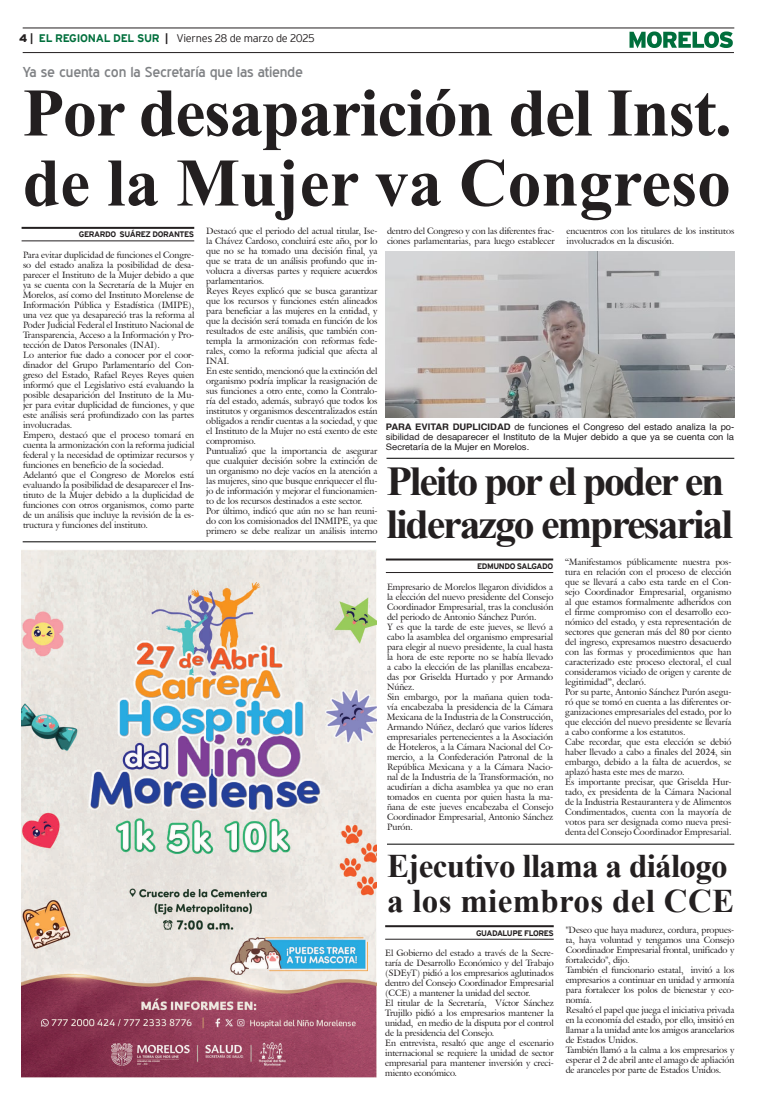
<style>
.page{position:relative;width:757px;height:1106px;background:#fff}
.page>*{position:absolute;margin:0;border:0;box-sizing:border-box;transform-origin:0 0}
.Cabeza_01{font:700 68px "Times New Roman";letter-spacing:-.02em;color:#231f20}
.Cabeza_01-2{font:700 68px "Times New Roman";color:#231f20}
.Cabeza_02{font:700 41px "Times New Roman";letter-spacing:-.05em;color:#231f20}
.Cabeza_02-2{font:700 33px "Times New Roman";letter-spacing:-.02em;color:#231f20}
.Cabeza_02-3{font:700 33px "Times New Roman";letter-spacing:.01em;color:#231f20}
.Balazo_01{font:14px "Blue Highway";letter-spacing:-.015em;color:#808285;scale:1.05 1}
.t1{font:300 11px "Interstate";letter-spacing:-.03em;color:#231f20}
.t2{font:9px/10px "Galliard IT Cby BT";letter-spacing:-.005em;color:#231f20;text-align:justify}
.Pie_de_foto{font:9px/10px "Helvetica";letter-spacing:-.005em;color:#231f20;text-align:justify;scale:1.05 1}
.t3{font:700 8px "Interstate";letter-spacing:-.05em;color:#231f20}
.s1{font-weight:900}
.s2{font-weight:700}
.s3{font-weight:700;color:#006f3c}
</style>
<div class="page">
<hr style="left:23px;top:28px;width:711px;height:1px;background:#231f20">
<hr style="left:23px;top:52px;width:711px;height:1px;background:#231f20">
<svg style="left:629px;top:31px;width:104px;height:17px"></svg>
<hr style="left:23px;top:541px;width:353px;height:1px;background:#000">
<img style="left:22px;top:550px;width:355px;height:527px">
<hr style="left:22px;top:227px;width:172px;height:2px;background:#231f20">
<hr style="left:22px;top:240px;width:172px;height:1px;background:#231f20">
<hr style="left:385px;top:925px;width:169px;height:2px;background:#231f20">
<hr style="left:385px;top:938px;width:169px;height:1px;background:#231f20">
<hr style="left:387px;top:843px;width:347px;height:1px;background:#000">
<hr style="left:386px;top:558px;width:167px;height:2px;background:#231f20">
<hr style="left:386px;top:572px;width:167px;height:1px;background:#231f20">
<hr style="left:386px;top:458px;width:348px;height:1px;background:#000">
<img style="left:386px;top:252px;width:348px;height:165px">
<p class="t1" style="left:19px;top:32px;width:297px"><span class="s1">4</span> <span class="s2">|</span> <span class="s3">EL REGIONAL DEL SUR</span> <span class="s2">|</span> Viernes 28 de marzo de 2025</p>
<p class="Balazo_01" style="left:23px;top:63px;width:268px">Ya se cuenta con la Secretaría que las atiende</p>
<p class="Cabeza_01" style="left:23px;top:64px;width:711px">Por desaparición del Inst.</p>
<p class="Cabeza_01-2" style="left:23px;top:134px;width:710px">de la Mujer va Congreso</p>
<p class="t3" style="left:79px;top:230px;width:117px">GERARDO SUÁREZ DORANTES</p>
<p class="t2" style="left:387px;top:225px;width:169px">dentro del Congreso y con las diferentes frac&shy;ciones parlamentarias, para luego establecer</p>
<p class="t2" style="left:567px;top:225px;width:169px">encuentros con los titulares de los institutos involucrados en la discusión.</p>
<p class="t2" style="left:206px;top:225px;width:173px">Destacó que el periodo del actual titular, Ise&shy;la Chávez Cardoso, concluirá este año, por lo que no se ha tomado una decisión final, ya que se trata de un análisis profundo que in&shy;volucra a diversas partes y requiere acuerdos parlamentarios.</p>
<p class="t2" style="left:206px;top:285px;width:173px">Reyes Reyes explicó que se busca garantizar que los recursos y funciones estén alineados para beneficiar a las mujeres en la entidad, y que la decisión será tomada en función de los resultados de este análisis, que también con&shy;templa la armonización con reformas fede&shy;rales, como la reforma judicial que afecta al INAI.</p>
<p class="t2" style="left:206px;top:365px;width:173px">En este sentido, mencionó que la extinción del organismo podría implicar la reasignación de sus funciones a otro ente, como la Contralo&shy;ría del estado, además, subrayó que todos los institutos y organismos descentralizados están obligados a rendir cuentas a la sociedad, y que el Instituto de la Mujer no está exento de este compromiso.</p>
<p class="t2" style="left:206px;top:445px;width:173px">Puntualizó que la importancia de asegurar que cualquier decisión sobre la extinción de un organismo no deje vacíos en la atención a las mujeres, sino que busque enriquecer el flu&shy;jo de información y mejorar el funcionamien&shy;to de los recursos destinados a este sector.</p>
<p class="t2" style="left:206px;top:505px;width:173px">Por último, indicó que aún no se han reuni&shy;do con los comisionados del INMIPE, ya que primero se debe realizar un análisis interno</p>
<p class="t2" style="left:23px;top:250px;width:173px">Para evitar duplicidad de funciones el Congre&shy;so del estado analiza la posibilidad de desa&shy;parecer el Instituto de la Mujer debido a que ya se cuenta con la Secretaría de la Mujer en Morelos, así como del Instituto Morelense de Información Pública y Estadística (IMIPE), una vez que ya desapareció tras la reforma al Poder Judicial Federal el Instituto Nacional de Transparencia, Acceso a la Información y Pro&shy;tección de Datos Personales (INAI).</p>
<p class="t2" style="left:23px;top:350px;width:173px">Lo anterior fue dado a conocer por el coor&shy;dinador del Grupo Parlamentario del Con&shy;greso del Estado, Rafael Reyes Reyes quien informó que el Legislativo está evaluando la posible desaparición del Instituto de la Mu&shy;jer para evitar duplicidad de funciones, y que este análisis será profundizado con las partes involucradas.</p>
<p class="t2" style="left:23px;top:430px;width:173px">Empero, destacó que el proceso tomará en cuenta la armonización con la reforma judicial federal y la necesidad de optimizar recursos y funciones en beneficio de la sociedad.</p>
<p class="t2" style="left:23px;top:470px;width:173px">Adelantó que el Congreso de Morelos está evaluando la posibilidad de desaparecer el Ins&shy;tituto de la Mujer debido a la duplicidad de funciones con otros organismos, como parte de un análisis que incluye la revisión de la es&shy;tructura y funciones del instituto.</p>
<p class="Pie_de_foto" style="left:386px;top:422px;width:333px"><span class="s2">PARA EVITAR DUPLICIDAD</span> de funciones el Congreso del estado analiza la po&shy;sibilidad de desaparecer el Instituto de la Mujer debido a que ya se cuenta con la Secretaría de la Mujer en Morelos.</p>
<p class="Cabeza_02" style="left:386px;top:451px;width:339px">Pleito por el poder en</p>
<p class="Cabeza_02" style="left:386px;top:494px;width:348px">liderazgo empresarial</p>
<p class="t3" style="left:477px;top:562px;width:78px">EDMUNDO SALGADO</p>
<p class="t2" style="left:565px;top:557px;width:168px">“Manifestamos públicamente nuestra pos&shy;tura en relación con el proceso de elección que se llevará a cabo esta tarde en el Con&shy;sejo Coordinador Empresarial, organismo al que estamos formalmente adheridos con el firme compromiso con el desarrollo eco&shy;nómico del estado, y esta representación de sectores que generan más del 80 por ciento del ingreso, expresamos nuestro desacuerdo con las formas y procedimientos que han caracterizado este proceso electoral, el cual consideramos viciado de origen y carente de legitimidad”, declaró.</p>
<p class="t2" style="left:565px;top:687px;width:168px">Por su parte, Antonio Sánchez Purón asegu&shy;ró que se tomó en cuenta a las diferentes or&shy;ganizaciones empresariales del estado, por lo que elección del nuevo presidente se llevaría a cabo conforme a los estatutos.</p>
<p class="t2" style="left:565px;top:737px;width:168px">Cabe recordar, que esta elección se debió haber llevado a cabo a finales del 2024, sin embargo, debido a la falta de acuerdos, se aplazó hasta este mes de marzo.</p>
<p class="t2" style="left:565px;top:777px;width:168px">Es importante precisar, que Griselda Hur&shy;tado, ex presidenta de la Cámara Nacional de la Industria Restaurantera y de Alimentos Condimentados, cuenta con la mayoría de votos para ser designada como nueva presi&shy;denta del Consejo Coordinador Empresarial.</p>
<p class="t2" style="left:387px;top:581px;width:168px">Empresario de Morelos llegaron divididos a la elección del nuevo presidente del Consejo Coordinador Empresarial, tras la conclusión del periodo de Antonio Sánchez Purón.</p>
<p class="t2" style="left:387px;top:621px;width:168px">Y es que la tarde de este jueves, se llevó a cabo la asamblea del organismo empresarial para elegir al nuevo presidente, la cual hasta la hora de este reporte no se había llevado a cabo la elección de las planillas encabeza&shy;das por Griselda Hurtado y por Armando Núñez.</p>
<p class="t2" style="left:387px;top:691px;width:168px">Sin embargo, por la mañana quien toda&shy;vía encabezaba la presidencia de la Cámara Mexicana de la Industria de la Construcción, Armando Núñez, declaró que varios líderes empresariales pertenecientes a la Asociación de Hoteleros, a la Cámara Nacional del Co&shy;mercio, a la Confederación Patronal de la República Mexicana y a la Cámara Nacio&shy;nal de la Industria de la Transformación, no acudirían a dicha asamblea ya que no eran tomados en cuenta por quien hasta la ma&shy;ñana de este jueves encabezaba el Consejo Coordinador Empresarial, Antonio Sánchez Purón.</p>
<p class="Cabeza_02-2" style="left:387px;top:842px;width:342px">Ejecutivo llama a diálogo</p>
<p class="Cabeza_02-3" style="left:387px;top:877px;width:349px">a los miembros del CCE</p>
<p class="t3" style="left:476px;top:928px;width:79px">GUADALUPE FLORES</p>
<p class="t2" style="left:566px;top:925px;width:170px">"Deseo que haya madurez, cordura, propues&shy;ta, haya voluntad y tengamos una Consejo Coordinador Empresarial frontal, unificado y fortalecido", dijo.</p>
<p class="t2" style="left:566px;top:965px;width:170px">También el funcionario estatal, invitó a los empresarios a continuar en unidad y armonía para fortalecer los polos de bienestar y eco&shy;nomía.</p>
<p class="t2" style="left:566px;top:1005px;width:170px">Resaltó el papel que juega el iniciativa privada en la economía del estado, por ello, imsitió en llamar a la unidad ante los amigos arancelarios de Estados Unidos.</p>
<p class="t2" style="left:566px;top:1045px;width:170px">También llamó a la calma a los empresarios y esperar el 2 de abril ante el amago de apliación de aranceles por parte de Estados Unidos.</p>
<p class="t2" style="left:385px;top:948px;width:170px">El Gobierno del estado a través de la Secre&shy;taría de Desarrollo Económico y del Trabajo (SDEyT) pidió a los empresarios aglutinados dentro del Consejo Coordinador Empresarial (CCE) a mantener la unidad del sector.</p>
<p class="t2" style="left:385px;top:998px;width:170px">El titular de la Secretaría, Víctor Sánchez Trujillo pidió a los empresarios mantener la unidad, en medio de la disputa por el control de la presidencia del Consejo.</p>
<p class="t2" style="left:385px;top:1038px;width:170px">En entrevista, resaltó que ange el escenario internacional se requiere la unidad de sector empresarial para mantener inversión y creci&shy;miento económico.</p>
</div>
